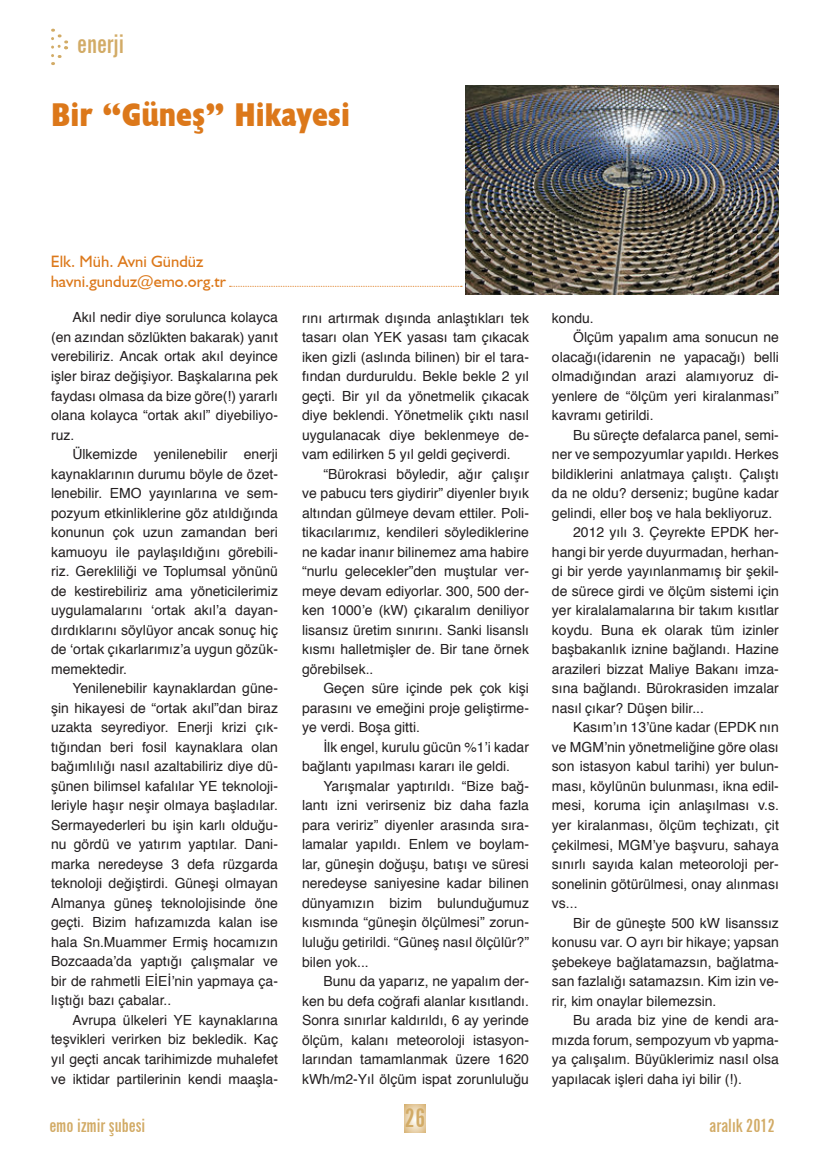
<style>
.page{position:relative;width:830px;height:1170px;background:#fff}
.page>*{position:absolute;margin:0;border:0;box-sizing:border-box;transform-origin:0 0}
.t1{font:700 condensed 33px "Humanist 521 BT Xtra";color:#dc781a}
.t2{font:700 extra-condensed 25.5px "News Gothic BT";color:#d2ab66}
.t3{font:700 extra-condensed 25.35px "News Gothic BT";color:#d2ab66}
.t4{font:700 extra-condensed 18px "News Gothic BT";color:#d2ab66}
.t5{font:16.5px/19.8px "Humanist 521 BT";color:#dc781a}
.t6{font:13.95px/19.5px "Helvetica";color:#231f20;text-align:justify}
</style>
<div class="page">
<svg style="left:404px;top:1104px;width:21px;height:28px"></svg>
<svg style="left:51px;top:29px;width:16px;height:36px"></svg>
<img style="left:465px;top:85px;width:313px;height:209px">
<svg style="left:229px;top:286px;width:233px;height:1px"></svg>
<h3 class="t3" style="left:77px;top:29px;width:48px">enerji</h3>
<h1 class="t1" style="left:51px;top:94px;width:300px">Bir “Güneş” Hikayesi</h1>
<p class="t5" style="left:51px;top:251px;width:177px">Elk. Müh. Avni Gündüz havni.gunduz@emo.org.tr</p>
<p class="t6" style="left:51px;top:308px;width:228px;text-indent:21px">Akıl nedir diye sorulunca kolayca (en azından sözlükten bakarak) yanıt verebiliriz. Ancak ortak akıl deyince işler biraz değişiyor. Başkalarına pek faydası olmasa da bize göre(!) yararlı olana kolayca “ortak akıl” diyebiliyo&shy;ruz.</p>
<p class="t6" style="left:51px;top:445px;width:228px;text-indent:21px">Ülkemizde yenilenebilir enerji kaynaklarının durumu böyle de özet&shy;lenebilir. EMO yayınlarına ve sem&shy;pozyum etkinliklerine göz atıldığında konunun çok uzun zamandan beri kamuoyu ile paylaşıldığını görebili&shy;riz. Gerekliliği ve Toplumsal yönünü de kestirebiliriz ama yöneticilerimiz uygulamalarını ‘ortak akıl’a dayan&shy;dırdıklarını söylüyor ancak sonuç hiç de ‘ortak çıkarlarımız’a uygun gözük&shy;memektedir.</p>
<p class="t6" style="left:51px;top:679px;width:228px;text-indent:21px">Yenilenebilir kaynaklardan güne&shy;şin hikayesi de “ortak akıl”dan biraz uzakta seyrediyor. Enerji krizi çık&shy;tığından beri fosil kaynaklara olan bağımlılığı nasıl azaltabiliriz diye dü&shy;şünen bilimsel kafalılar YE teknoloji&shy;leriyle haşır neşir olmaya başladılar.<br>Sermayederleri bu işin karlı olduğu&shy;nu gördü ve yatırım yaptılar. Dani&shy;marka neredeyse 3 defa rüzgarda teknoloji değiştirdi. Güneşi olmayan Almanya güneş teknolojisinde öne geçti. Bizim hafızamızda kalan ise hala Sn.Muammer Ermiş hocamızın Bozcaada’da yaptığı çalışmalar ve bir de rahmetli EİEİ’nin yapmaya ça&shy;lıştığı bazı çabalar..</p>
<p class="t6" style="left:51px;top:1010px;width:228px;text-indent:21px">Avrupa ülkeleri YE kaynaklarına teşvikleri verirken biz bekledik. Kaç yıl geçti ancak tarihimizde muhalefet ve iktidar partilerinin kendi maaşla-</p>
<p class="t6" style="left:302px;top:308px;width:228px">rını artırmak dışında anlaştıkları tek tasarı olan YEK yasası tam çıkacak iken gizli (aslında bilinen) bir el tara&shy;fından durduruldu. Bekle bekle 2 yıl geçti. Bir yıl da yönetmelik çıkacak diye beklendi. Yönetmelik çıktı nasıl uygulanacak diye beklenmeye de&shy;vam edilirken 5 yıl geldi geçiverdi.</p>
<p class="t6" style="left:302px;top:464px;width:228px;text-indent:21px">“Bürokrasi böyledir, ağır çalışır ve pabucu ters giydirir” diyenler bıyık altından gülmeye devam ettiler. Poli&shy;tikacılarımız, kendileri söylediklerine ne kadar inanır bilinemez ama habire “nurlu gelecekler”den muştular ver&shy;meye devam ediyorlar. 300, 500 der&shy;ken 1000’e (kW) çıkaralım deniliyor lisansız üretim sınırını. Sanki lisanslı kısmı halletmişler de. Bir tane örnek görebilsek..</p>
<p class="t6" style="left:302px;top:679px;width:228px;text-indent:21px">Geçen süre içinde pek çok kişi parasını ve emeğini proje geliştirme&shy;ye verdi. Boşa gitti.</p>
<p class="t6" style="left:302px;top:737px;width:228px;text-indent:21px">İlk engel, kurulu gücün %1’i kadar bağlantı yapılması kararı ile geldi.</p>
<p class="t6" style="left:302px;top:776px;width:228px;text-indent:21px">Yarışmalar yaptırıldı. “Bize bağ&shy;lantı izni verirseniz biz daha fazla para veririz” diyenler arasında sıra&shy;lamalar yapıldı. Enlem ve boylam&shy;lar, güneşin doğuşu, batışı ve süresi neredeyse saniyesine kadar bilinen dünyamızın bizim bulunduğumuz kısmında “güneşin ölçülmesi” zorun&shy;luluğu getirildi. “Güneş nasıl ölçülür?” bilen yok...</p>
<p class="t6" style="left:302px;top:971px;width:228px;text-indent:21px">Bunu da yaparız, ne yapalım der&shy;ken bu defa coğrafi alanlar kısıtlandı.<br>Sonra sınırlar kaldırıldı, 6 ay yerinde ölçüm, kalanı meteoroloji istasyon&shy;larından tamamlanmak üzere 1620 kWh/m2-Yıl ölçüm ispat zorunluluğu</p>
<p class="t6" style="left:551px;top:308px;width:43px">kondu.</p>
<p class="t6" style="left:573px;top:328px;width:207px">Ölçüm yapalım ama sonucun ne</p>
<p class="t6" style="left:551px;top:347px;width:228px">olacağı(idarenin ne yapacağı) belli</p>
<p class="t6" style="left:551px;top:367px;width:228px">olmadığından arazi alamıyoruz di-</p>
<p class="t6" style="left:551px;top:386px;width:228px">yenlere de “ölçüm yeri kiralanması”</p>
<p class="t6" style="left:551px;top:406px;width:103px">kavramı getirildi.</p>
<p class="t6" style="left:573px;top:425px;width:207px">Bu süreçte defalarca panel, semi-</p>
<p class="t6" style="left:551px;top:445px;width:228px">ner ve sempozyumlar yapıldı. Herkes</p>
<p class="t6" style="left:551px;top:464px;width:228px">bildiklerini anlatmaya çalıştı. Çalıştı</p>
<p class="t6" style="left:551px;top:484px;width:228px">da ne oldu? derseniz; bugüne kadar</p>
<p class="t6" style="left:551px;top:503px;width:222px">gelindi, eller boş ve hala bekliyoruz.</p>
<p class="t6" style="left:573px;top:523px;width:207px">2012 yılı 3. Çeyrekte EPDK her-</p>
<p class="t6" style="left:551px;top:542px;width:228px">hangi bir yerde duyurmadan, herhan-</p>
<p class="t6" style="left:551px;top:562px;width:228px">gi bir yerde yayınlanmamış bir şekil-</p>
<p class="t6" style="left:551px;top:581px;width:228px">de sürece girdi ve ölçüm sistemi için</p>
<p class="t6" style="left:551px;top:601px;width:228px">yer kiralalamalarına bir takım kısıtlar</p>
<p class="t6" style="left:551px;top:620px;width:228px">koydu. Buna ek olarak tüm izinler</p>
<p class="t6" style="left:551px;top:640px;width:228px">başbakanlık iznine bağlandı. Hazine</p>
<p class="t6" style="left:551px;top:659px;width:228px">arazileri bizzat Maliye Bakanı imza-</p>
<p class="t6" style="left:551px;top:679px;width:228px">sına bağlandı. Bürokrasiden imzalar</p>
<p class="t6" style="left:551px;top:698px;width:153px">nasıl çıkar? Düşen bilir...</p>
<p class="t6" style="left:573px;top:718px;width:207px">Kasım’ın 13’üne kadar (EPDK nın</p>
<p class="t6" style="left:551px;top:737px;width:228px">ve MGM’nin yönetmeliğine göre olası</p>
<p class="t6" style="left:551px;top:757px;width:228px">son istasyon kabul tarihi) yer bulun-</p>
<p class="t6" style="left:551px;top:776px;width:228px">ması, köylünün bulunması, ikna edil-</p>
<p class="t6" style="left:551px;top:796px;width:228px">mesi, koruma için anlaşılması v.s.</p>
<p class="t6" style="left:551px;top:815px;width:228px">yer kiralanması, ölçüm teçhizatı, çit</p>
<p class="t6" style="left:551px;top:835px;width:228px">çekilmesi, MGM’ye başvuru, sahaya</p>
<p class="t6" style="left:551px;top:854px;width:228px">sınırlı sayıda kalan meteoroloji per-</p>
<p class="t6" style="left:551px;top:874px;width:228px">sonelinin götürülmesi, onay alınması</p>
<p class="t6" style="left:551px;top:893px;width:27px">vs...</p>
<p class="t6" style="left:573px;top:913px;width:207px">Bir de güneşte 500 kW lisanssız</p>
<p class="t6" style="left:551px;top:932px;width:228px">konusu var. O ayrı bir hikaye; yapsan</p>
<p class="t6" style="left:551px;top:952px;width:228px">şebekeye bağlatamazsın, bağlatma-</p>
<p class="t6" style="left:551px;top:971px;width:228px">san fazlalığı satamazsın. Kim izin ve-</p>
<p class="t6" style="left:551px;top:991px;width:166px">rir, kim onaylar bilemezsin.</p>
<p class="t6" style="left:573px;top:1010px;width:207px">Bu arada biz yine de kendi ara-</p>
<p class="t6" style="left:551px;top:1030px;width:228px">mızda forum, sempozyum vb yapma-</p>
<p class="t6" style="left:551px;top:1049px;width:228px">ya çalışalım. Büyüklerimiz nasıl olsa</p>
<p class="t6" style="left:551px;top:1069px;width:191px">yapılacak işleri daha iyi bilir (!).</p>
<p class="t4" style="left:49px;top:1114px;width:97px">emo izmir şubesi</p>
<h2 class="t2" style="left:404px;top:1102px;width:22px">26</h2>
<p class="t4" style="left:709px;top:1114px;width:67px">aralık 2012</p>
</div>
